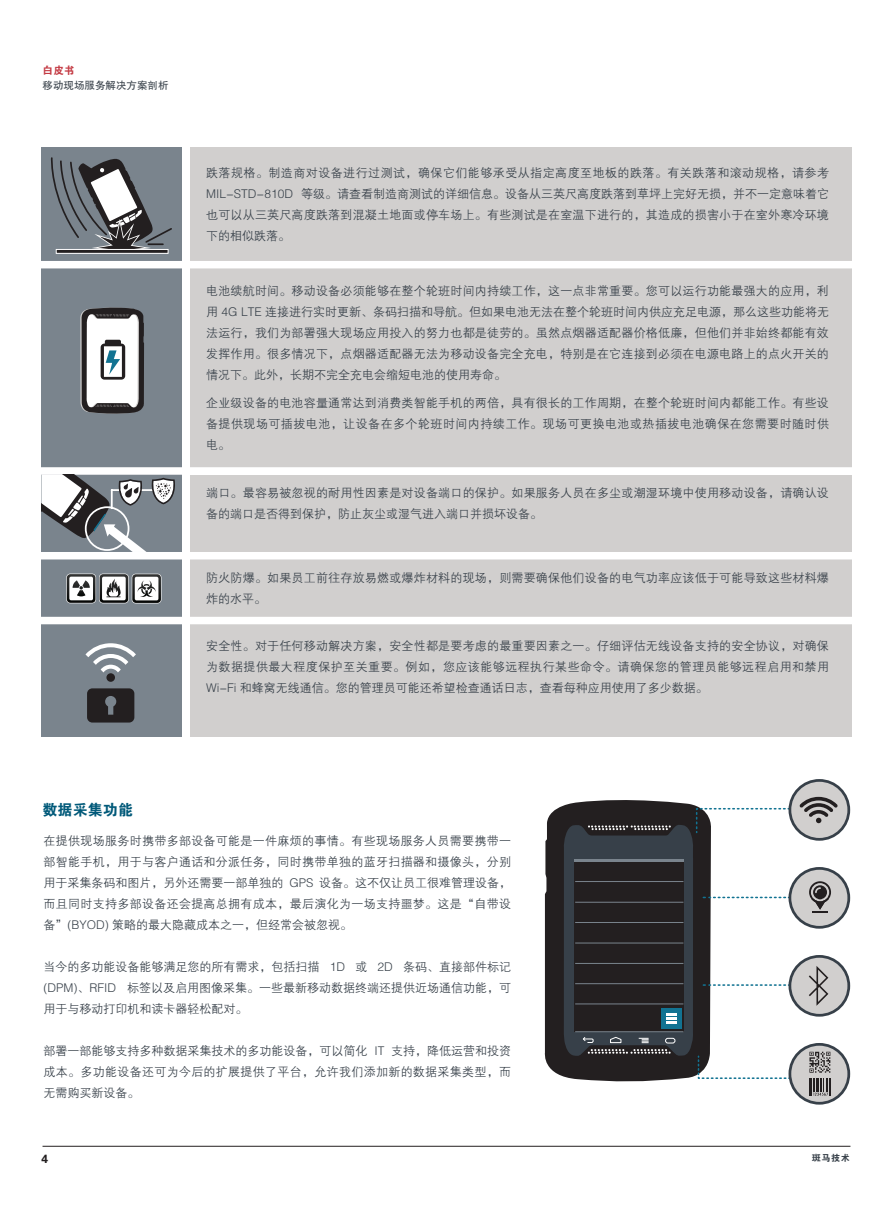
<style>
.page{position:relative;width:893px;height:1212px;background:#fff}
.page>*{position:absolute;margin:0;border:0;box-sizing:border-box;transform-origin:0 0}
.t1{font:15px "FZDHTJW GB1 0";letter-spacing:.005em;color:#005979}
.t2{font:12px/21px "FZZDXJW GB1 0";letter-spacing:.02em;color:#374049;text-align:justify}
.t3{font:12px "FZDHTJW GB1 0";color:#231f20}
.t4{font:10.5px "FZHTJW GB1 0";color:#374049}
.t5{font:10.5px "FZDHTJW GB1 0";color:#c43b44}
.t6{font:9px "FZDHTJW GB1 0";color:#374049}
</style>
<div class="page">
<div style="left:190px;top:147px;width:661px;height:113px;background:#d1cfce"></div>
<div style="left:190px;top:268px;width:661px;height:200px;background:#d1cfce"></div>
<div style="left:190px;top:476px;width:661px;height:76px;background:#d1cfce"></div>
<div style="left:190px;top:559px;width:661px;height:58px;background:#d1cfce"></div>
<div style="left:190px;top:624px;width:661px;height:113px;background:#d1cfce"></div>
<div style="left:41px;top:147px;width:141px;height:589px;background:#7a848d"></div>
<div style="left:66px;top:574px;width:30px;height:29px;background:#babcbf;border-radius:4px"></div>
<svg style="left:67px;top:574px;width:94px;height:29px;background:#9b9c9d"></svg>
<div style="left:106px;top:673px;width:9px;height:9px;background:#231f20;border-radius:50%"></div>
<svg style="left:85px;top:643px;width:51px;height:29px"></svg>
<svg style="left:87px;top:688px;width:47px;height:34px;background:#2c2a2b"></svg>
<hr style="left:56px;top:249px;width:112px;height:4px;background:#231f20">
<div style="left:56px;top:249px;width:112px;height:5px;border:1px solid #fff"></div>
<svg style="left:50px;top:157px;width:122px;height:93px"></svg>
<svg style="left:80px;top:307px;width:64px;height:107px;background:#a9aaac"></svg>
<svg style="left:544px;top:800px;width:167px;height:282px;background:#363639"></svg>
<svg style="left:588px;top:825px;width:83px;height:5px"></svg>
<svg style="left:588px;top:1049px;width:83px;height:5px"></svg>
<div style="left:574px;top:859px;width:110px;height:173px;background:#231f20"></div>
<svg style="left:583px;top:1037px;width:38px;height:6px"></svg>
<svg style="left:639px;top:1038px;width:36px;height:5px"></svg>
<hr style="left:575px;top:1031px;width:108px;height:1px;background:#7a848d">
<hr style="left:575px;top:1004px;width:108px;height:1px;background:#7a848d">
<hr style="left:575px;top:983px;width:108px;height:1px;background:#7a848d">
<hr style="left:575px;top:963px;width:108px;height:1px;background:#7a848d">
<hr style="left:575px;top:943px;width:108px;height:1px;background:#7a848d">
<hr style="left:575px;top:922px;width:108px;height:1px;background:#7a848d">
<hr style="left:575px;top:902px;width:108px;height:1px;background:#7a848d">
<hr style="left:575px;top:881px;width:108px;height:1px;background:#7a848d">
<hr style="left:574px;top:859px;width:110px;height:2px;background:#7a848d">
<div style="left:662px;top:1008px;width:20px;height:21px;background:#127392"></div>
<svg style="left:667px;top:1014px;width:10px;height:9px"></svg>
<svg style="left:703px;top:897px;width:85px;height:1px"></svg>
<svg style="left:703px;top:984px;width:85px;height:2px"></svg>
<svg style="left:697px;top:1055px;width:90px;height:25px"></svg>
<div style="left:790px;top:1044px;width:59px;height:59px;background:#d1cfce;border-radius:50%"></div>
<div style="left:788px;top:1043px;width:62px;height:61px;border:3px solid #374049;border-radius:50%"></div>
<svg style="left:809px;top:1052px;width:22px;height:44px"></svg>
<svg style="left:790px;top:780px;width:59px;height:59px"></svg>
<div style="left:788px;top:779px;width:62px;height:62px;border:3px solid #374049;border-radius:50%"></div>
<svg style="left:695px;top:797px;width:143px;height:37px"></svg>
<div style="left:790px;top:868px;width:59px;height:59px;background:#d1cfce;border-radius:50%"></div>
<div style="left:788px;top:867px;width:62px;height:62px;border:3px solid #374049;border-radius:50%"></div>
<svg style="left:809px;top:881px;width:22px;height:32px"></svg>
<div style="left:790px;top:956px;width:59px;height:59px;background:#d1cfce;border-radius:50%"></div>
<div style="left:788px;top:955px;width:62px;height:62px;border:3px solid #374049;border-radius:50%"></div>
<svg style="left:809px;top:966px;width:19px;height:40px"></svg>
<div style="left:34px;top:261px;width:823px;height:7px;background:#fff"></div>
<div style="left:35px;top:467px;width:823px;height:8px;background:#fff"></div>
<div style="left:34px;top:617px;width:823px;height:7px;background:#fff"></div>
<div style="left:37px;top:552px;width:823px;height:7px;background:#fff"></div>
<svg style="left:41px;top:474px;width:135px;height:78px"></svg>
<hr style="left:43px;top:1146px;width:807px;height:1px;background:#231f20">
<p class="t5" style="left:43px;top:65px;width:34px">白皮书</p>
<p class="t4" style="left:43px;top:79px;width:127px">移动现场服务解决方案剖析</p>
<p class="t2" style="left:206px;top:162px;width:625px">跌落规格。制造商对设备进行过测试，确保它们能够承受从指定高度至地板的跌落。有关跌落和滚动规格，请参考MIL-STD-810D 等级。请查看制造商测试的详细信息。设备从三英尺高度跌落到草坪上完好无损，并不一定意味着它也可以从三英尺高度跌落到混凝土地面或停车场上。有些测试是在室温下进行的，其造成的损害小于在室外寒冷环境下的相似跌落。</p>
<p class="t2" style="left:206px;top:280px;width:625px">电池续航时间。移动设备必须能够在整个轮班时间内持续工作，这一点非常重要。您可以运行功能最强大的应用，利用 4G LTE 连接进行实时更新、条码扫描和导航。但如果电池无法在整个轮班时间内供应充足电源，那么这些功能将无法运行，我们为部署强大现场应用投入的努力也都是徒劳的。虽然点烟器适配器价格低廉，但他们并非始终都能有效发挥作用。很多情况下，点烟器适配器无法为移动设备完全充电，特别是在它连接到必须在电源电路上的点火开关的情况下。此外，长期不完全充电会缩短电池的使用寿命。</p>
<p class="t2" style="left:206px;top:393px;width:624px">企业级设备的电池容量通常达到消费类智能手机的两倍，具有很长的工作周期，在整个轮班时间内都能工作。有些设备提供现场可插拔电池，让设备在多个轮班时间内持续工作。现场可更换电池或热插拔电池确保在您需要时随时供电。</p>
<p class="t2" style="left:206px;top:483px;width:624px">端口。最容易被忽视的耐用性因素是对设备端口的保护。如果服务人员在多尘或潮湿环境中使用移动设备，请确认设备的端口是否得到保护，防止灰尘或湿气进入端口并损坏设备。</p>
<p class="t2" style="left:206px;top:568px;width:624px">防火防爆。如果员工前往存放易燃或爆炸材料的现场，则需要确保他们设备的电气功率应该低于可能导致这些材料爆炸的水平。</p>
<p class="t2" style="left:206px;top:636px;width:624px">安全性。对于任何移动解决方案，安全性都是要考虑的最重要因素之一。仔细评估无线设备支持的安全协议，对确保为数据提供最大程度保护至关重要。例如，您应该能够远程执行某些命令。请确保您的管理员能够远程启用和禁用Wi-Fi 和蜂窝无线通信。您的管理员可能还希望检查通话日志，查看每种应用使用了多少数据。</p>
<p class="t1" style="left:43px;top:802px;width:92px">数据采集功能</p>
<p class="t2" style="left:44px;top:830px;width:469px">在提供现场服务时携带多部设备可能是一件麻烦的事情。有些现场服务人员需要携带一部智能手机，用于与客户通话和分派任务，同时携带单独的蓝牙扫描器和摄像头，分别用于采集条码和图片，另外还需要一部单独的 GPS 设备。这不仅让员工很难管理设备，而且同时支持多部设备还会提高总拥有成本，最后演化为一场支持噩梦。这是“自带设备”(BYOD) 策略的最大隐藏成本之一，但经常会被忽视。</p>
<p class="t2" style="left:44px;top:956px;width:469px">当今的多功能设备能够满足您的所有需求，包括扫描 1D 或 2D 条码、直接部件标记(DPM)、RFID 标签以及启用图像采集。一些最新移动数据终端还提供近场通信功能，可用于与移动打印机和读卡器轻松配对。</p>
<p class="t2" style="left:44px;top:1040px;width:469px">部署一部能够支持多种数据采集技术的多功能设备，可以简化 IT 支持，降低运营和投资成本。多功能设备还可为今后的扩展提供了平台，允许我们添加新的数据采集类型，而无需购买新设备。</p>
<p class="t3" style="left:41px;top:1153px;width:8px">4</p>
<p class="t6" style="left:812px;top:1153px;width:39px">斑马技术</p>
</div>
